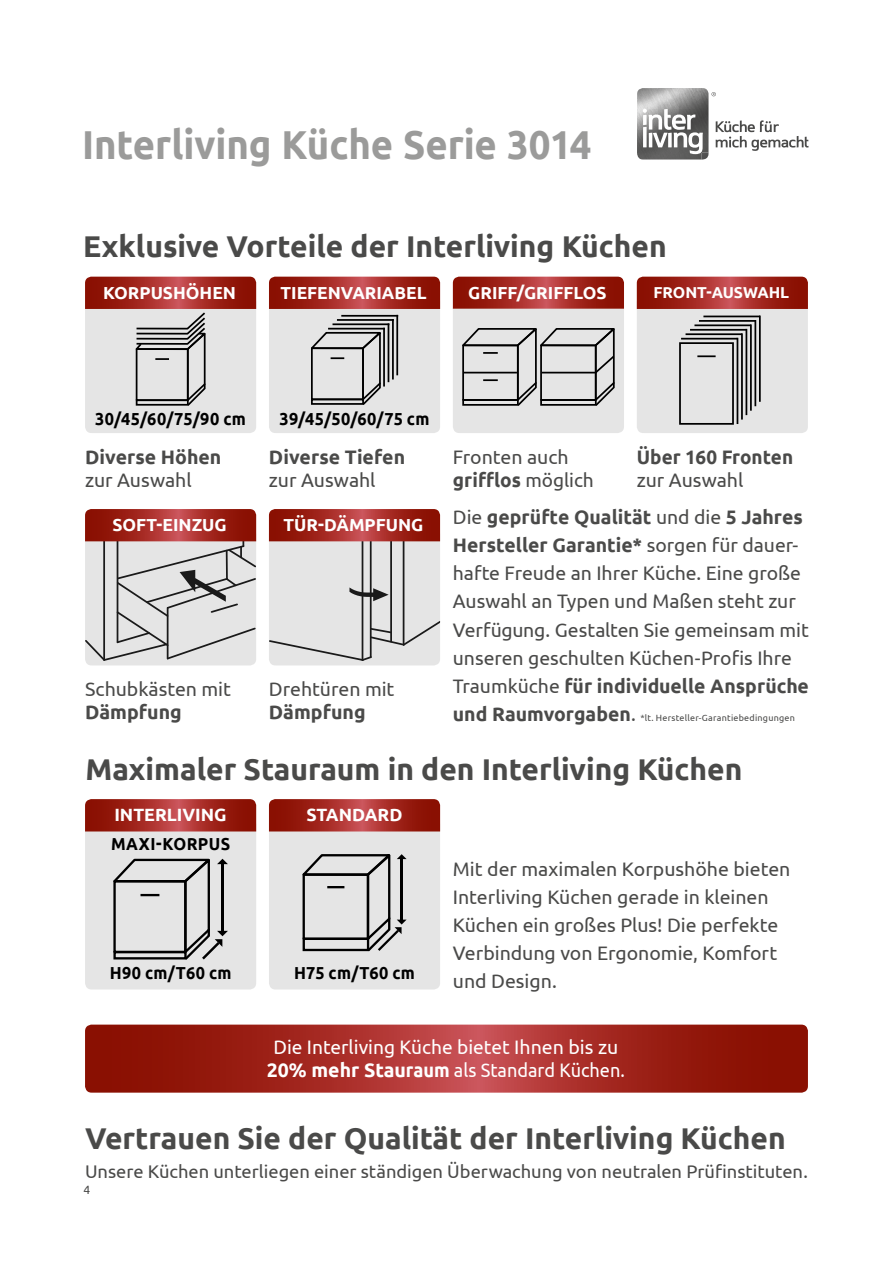
<style>
.page{position:relative;width:893px;height:1263px;background:#fff}
.page>*{position:absolute;margin:0;border:0;box-sizing:border-box;transform-origin:0 0}
.t1{font:700 40.35px "Ubuntu";letter-spacing:-.005em;color:#9b9b9a;scale:.95 1}
.t2{font:700 30px "Ubuntu";color:#4a4a49}
.t3{font:19.5px/28px "Ubuntu";letter-spacing:-.005em;color:#4a4a49}
.t4{font:19.5px/23.4px "Ubuntu";color:#fff;text-align:center}
.t5{font:700 19.5px "Ubuntu";color:#4a4a49}
.t6{font:18.3px "Ubuntu";color:#4a4a49}
.t7{font:700 17.7px "Ubuntu";color:#fff}
.t8{font:700 17.4px "Ubuntu";letter-spacing:.02em;color:#000;scale:.94 1}
.t9{font:700 17.4px "Ubuntu";color:#fff}
.t10{font:700 15.75px "Ubuntu";color:#fff}
.t11{font:12px "Ubuntu";color:#4a4a49}
.t12{font:9px "Ubuntu";letter-spacing:.025em;color:#4a4a49}
.s1{font-weight:700}
.s2{font-weight:700;font-size:19.5px}
.s3{font-size:19.5px}
</style>
<div class="page">
<img style="left:637px;top:88px;width:64px;height:72px">
<img style="left:701px;top:88px;width:7px;height:21px">
<svg style="left:643px;top:109px;width:65px;height:51px"></svg>
<svg style="left:715px;top:120px;width:94px;height:31px"></svg>
<svg style="left:712px;top:92px;width:4px;height:4px"></svg>
<svg style="left:85px;top:1024px;width:723px;height:69px;background:#a22a22"></svg>
<svg style="left:269px;top:799px;width:171px;height:190px;background:#ccb8b6"></svg>
<svg style="left:85px;top:799px;width:171px;height:190px;background:#cbb7b5"></svg>
<svg style="left:637px;top:277px;width:171px;height:156px;background:#c4abaa"></svg>
<svg style="left:269px;top:277px;width:171px;height:156px;background:#ceb4b2"></svg>
<hr style="left:383px;top:328px;width:2px;height:58px;background:#000">
<hr style="left:328px;top:328px;width:57px;height:1px;background:#000">
<hr style="left:388px;top:323px;width:1px;height:59px;background:#000">
<hr style="left:332px;top:323px;width:57px;height:2px;background:#000">
<hr style="left:392px;top:319px;width:2px;height:60px;background:#000">
<hr style="left:337px;top:319px;width:57px;height:2px;background:#000">
<hr style="left:396px;top:315px;width:2px;height:60px;background:#000">
<hr style="left:341px;top:315px;width:57px;height:2px;background:#000">
<svg style="left:85px;top:277px;width:171px;height:156px;background:#cbb2b0"></svg>
<svg style="left:453px;top:277px;width:171px;height:156px;background:#c7aead"></svg>
<svg style="left:85px;top:509px;width:171px;height:156px;background:#c7adac"></svg>
<svg style="left:269px;top:509px;width:171px;height:156px;background:#cdb4b2"></svg>
<h1 class="t1" style="left:82px;top:121px;width:538px">Interliving Küche Serie 3014</h1>
<h2 class="t2" style="left:83px;top:228px;width:585px">Exklusive Vorteile der Interliving Küchen</h2>
<p class="t10" style="left:654px;top:283px;width:137px">FRONT-AUSWAHL</p>
<p class="t9" style="left:103px;top:282px;width:134px">KORPUSHÖHEN</p>
<p class="t9" style="left:468px;top:282px;width:140px">GRIFF/GRIFFLOS</p>
<p class="t9" style="left:281px;top:282px;width:147px">TIEFENVARIABEL</p>
<p class="t8" style="left:95px;top:408px;width:162px">30/45/60/75/90 cm</p>
<p class="t5" style="left:85px;top:446px;width:138px">Diverse Höhen</p>
<p class="t3" style="left:85px;top:465px;width:108px">zur Auswahl</p>
<p class="t9" style="left:112px;top:514px;width:116px">SOFT-EINZUG</p>
<p class="t3" style="left:85px;top:675px;width:147px">Schubkästen mit</p>
<p class="t5" style="left:85px;top:700px;width:98px">Dämpfung</p>
<p class="t8" style="left:280px;top:408px;width:161px">39/45/50/60/75 cm</p>
<p class="t5" style="left:269px;top:446px;width:138px">Diverse Tiefen</p>
<p class="t3" style="left:269px;top:465px;width:108px">zur Auswahl</p>
<p class="t9" style="left:284px;top:514px;width:141px">TÜR-DÄMPFUNG</p>
<p class="t3" style="left:269px;top:675px;width:127px">Drehtüren mit</p>
<p class="t5" style="left:269px;top:700px;width:98px">Dämpfung</p>
<p class="t3" style="left:453px;top:446px;width:142px;line-height:22.5px">Fronten auch <span class="s1">grifflos</span> möglich</p>
<p class="t5" style="left:637px;top:445px;width:158px">Über 160 Fronten</p>
<p class="t3" style="left:637px;top:466px;width:108px">zur Auswahl</p>
<p class="t3" style="left:453px;top:503px;width:358px">Die <span class="s1">geprüfte Qualität</span> und die <span class="s1">5 Jahres Hersteller Garantie*</span> sorgen für dauer&shy;hafte Freude an Ihrer Küche. Eine große Auswahl an Typen und Maßen steht zur Verfügung. Gestalten Sie gemeinsam mit unseren geschulten Küchen-Profis Ihre Traumküche <span class="s1">für individuelle Ansprüche</span></p>
<p class="t12" style="left:453px;top:712px;width:343px"><span class="s2">und Raumvorgaben</span><span class="s3">.</span> *lt. Hersteller-Garantiebedingungen</p>
<h2 class="t2" style="left:85px;top:751px;width:658px">Maximaler Stauraum in den Interliving Küchen</h2>
<p class="t7" style="left:114px;top:804px;width:114px">INTERLIVING</p>
<p class="t8" style="left:111px;top:833px;width:128px">MAXI-KORPUS</p>
<p class="t8" style="left:110px;top:962px;width:131px">H90 cm/T60 cm</p>
<p class="t7" style="left:306px;top:804px;width:97px">STANDARD</p>
<p class="t8" style="left:294px;top:962px;width:130px">H75 cm/T60 cm</p>
<p class="t3" style="left:453px;top:854px;width:339px">Mit der maximalen Korpushöhe bieten<br>Interliving Küchen gerade in kleinen<br>Küchen ein großes Plus! Die perfekte<br>Verbindung von Ergonomie, Komfort und Design.</p>
<p class="t4" style="left:267px;top:1034px;width:360px">Die Interliving Küche bietet Ihnen bis zu<br><span class="s1">20% mehr Stauraum</span> als Standard Küchen.</p>
<h2 class="t2" style="left:85px;top:1120px;width:702px">Vertrauen Sie der Qualität der Interliving Küchen</h2>
<p class="t6" style="left:85px;top:1160px;width:724px">Unsere Küchen unterliegen einer ständigen Überwachung von neutralen Prüfinstituten.</p>
<p class="t11" style="left:83px;top:1183px;width:8px">4</p>
</div>
